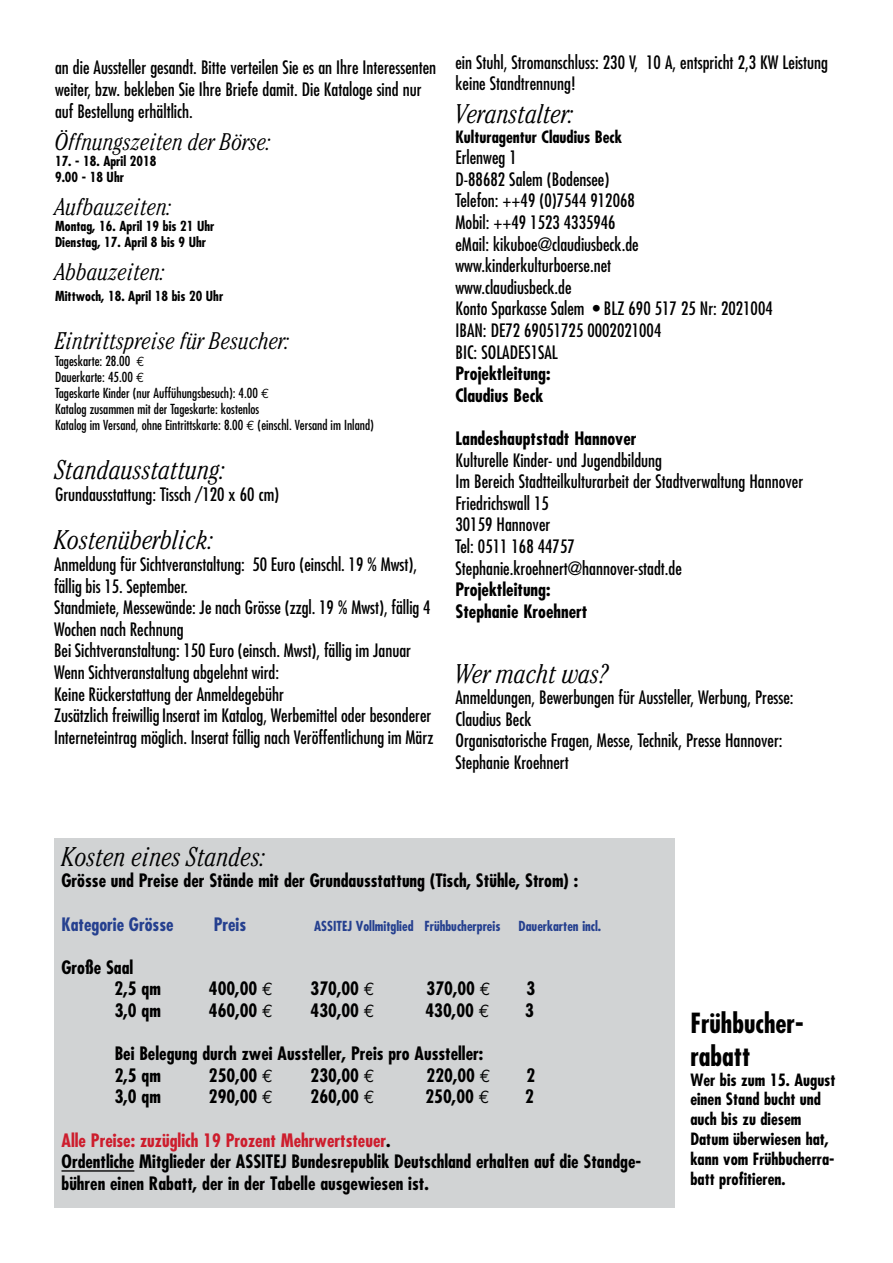
<style>
.page{position:relative;width:893px;height:1263px;background:#fff}
.page>*{position:absolute;margin:0;border:0;box-sizing:border-box;transform-origin:0 0}
.t1{font:italic 300 condensed 27px "Cheltenham";color:#000}
.t2{font:700 condensed 27px/32.4px "Futura";color:#000}
.t3{font:italic 300 condensed 24px "Cheltenham";color:#000}
.t4{font:condensed 18px/21.6px "Futura";color:#000}
.t5{font:700 condensed 18px/21.6px "Futura";color:#000}
.t6{font:700 condensed 18px "Futura";color:#25408f}
.t7{font:700 condensed 16.5px/19.8px "Futura";color:#000}
.t8{font:condensed 13.5px/16.2px "Futura";color:#000}
.t9{font:700 condensed 13.5px/16.2px "Futura";color:#000}
.t10{font:700 condensed 13.5px "Futura";color:#25408f}
.s1{font-family:"Euro Mono";font-stretch:normal}
.s2{font-family:"Euro Mono";font-weight:400;font-stretch:normal}
.s3{color:#cd1d2d}
</style>
<div class="page">
<div style="left:54px;top:838px;width:621px;height:370px;background:#d1d3d4"></div>
<hr style="left:62px;top:1170px;width:72px;height:1px;background:#000">
<p class="t4" style="left:55px;top:56px;width:383px">an die Aussteller gesandt. Bitte verteilen Sie es an Ihre Interessenten weiter, bzw. bekleben Sie Ihre Briefe damit. Die Kataloge sind nur auf Bestellung erhältlich.</p>
<h2 class="t3" style="left:55px;top:128px;width:218px">Öffnungszeiten der Börse:</h2>
<p class="t9" style="left:55px;top:153px;width:103px">17. - 18. April 2018<br>9.00 - 18 Uhr</p>
<h2 class="t3" style="left:55px;top:193px;width:118px">Aufbauzeiten:</h2>
<p class="t9" style="left:55px;top:218px;width:161px">Montag, 16. April 19 bis 21 Uhr<br>Dienstag, 17. April 8 bis 9 Uhr</p>
<h2 class="t3" style="left:55px;top:258px;width:111px">Abbauzeiten:</h2>
<p class="t9" style="left:55px;top:288px;width:170px">Mittwoch, 18. April 18 bis 20 Uhr</p>
<h2 class="t3" style="left:55px;top:327px;width:236px">Eintrittspreise für Besucher:</h2>
<p class="t8" style="left:55px;top:352px;width:320px">Tageskarte: 28.00 <span class="s1">P<br></span>Dauerkarte: 45.00 <span class="s1">P<br></span>Tageskarte Kinder (nur Auffühungsbesuch): 4.00 <span class="s1">P<br></span>Katalog zusammen mit der Tageskarte: kostenlos<br>Katalog im Versand, ohne Eintrittskarte: 8.00 <span class="s1">P</span> (einschl. Versand im Inland)</p>
<h1 class="t1" style="left:55px;top:454px;width:172px">Standausstattung:</h1>
<p class="t4" style="left:55px;top:483px;width:226px">Grundausstattung: Tissch /120 x 60 cm)</p>
<h1 class="t1" style="left:54px;top:525px;width:161px">Kostenüberblick:</h1>
<p class="t4" style="left:54px;top:553px;width:381px">Anmeldung für Sichtveranstaltung: 50 Euro (einschl. 19 % Mwst), fällig bis 15. September.<br>Standmiete, Messewände: Je nach Grösse (zzgl. 19 % Mwst), fällig 4<br>Wochen nach Rechnung<br>Bei Sichtveranstaltung: 150 Euro (einsch. Mwst), fällig im Januar Wenn Sichtveranstaltung abgelehnt wird:<br>Keine Rückerstattung der Anmeldegebühr<br>Zusätzlich freiwilligInserat im Katalog, Werbemittel oder besonderer Interneteintrag möglich. Inserat fällig nach Veröffentlichung im März</p>
<p class="t4" style="left:455px;top:51px;width:374px">ein Stuhl, Stromanschluss: 230 V, 10 A, entspricht 2,3 KW Leistung keine Standtrennung!</p>
<h1 class="t1" style="left:455px;top:98px;width:120px">Veranstalter:</h1>
<p class="t7" style="left:455px;top:126px;width:168px">Kulturagentur Claudius Beck</p>
<p class="t4" style="left:455px;top:146px;width:319px">Erlenweg 1<br>D-88682 Salem (Bodensee)<br>Telefon: ++49 (0)7544 912068<br>Mobil: ++49 1523 4335946<br>eMail: kikuboe@claudiusbeck.de www.kinderkulturboerse.net<br>www.claudiusbeck.de<br>Konto Sparkasse Salem • BLZ 690 517 25 Nr: 2021004<br>IBAN: DE72 69051725 0002021004<br>BIC: SOLADES1SAL</p>
<p class="t5" style="left:455px;top:363px;width:97px">Projektleitung:<br>Claudius Beck</p>
<p class="t5" style="left:455px;top:427px;width:182px">Landeshauptstadt Hannover</p>
<p class="t4" style="left:455px;top:449px;width:349px">Kulturelle Kinder- und Jugendbildung<br>Im Bereich Stadtteilkulturarbeit der Stadtverwaltung Hannover Friedrichswall 15<br>30159 Hannover<br>Tel: 0511 168 44757<br>Stephanie.kroehnert@hannover-stadt.de</p>
<p class="t5" style="left:455px;top:579px;width:133px">Projektleitung:<br>Stephanie Kroehnert</p>
<h1 class="t1" style="left:455px;top:658px;width:154px">Wer macht was?</h1>
<p class="t4" style="left:455px;top:686px;width:340px">Anmeldungen, Bewerbungen für Aussteller, Werbung, Presse:<br>Claudius Beck<br>Organisatorische Fragen, Messe, Technik, Presse Hannover:<br>Stephanie Kroehnert</p>
<h1 class="t1" style="left:62px;top:841px;width:206px">Kosten eines Standes:</h1>
<p class="t5" style="left:62px;top:870px;width:518px">Grösse und Preise der Stände mit der Grundausstattung (Tisch, Stühle, Strom) :</p>
<p class="t6" style="left:62px;top:912px;width:114px">Kategorie Grösse</p>
<p class="t6" style="left:214px;top:912px;width:34px">Preis</p>
<p class="t10" style="left:314px;top:917px;width:188px">ASSITEJ Vollmitglied Frühbucherpreis</p>
<p class="t10" style="left:519px;top:917px;width:84px">Dauerkarten incl.</p>
<p class="t5" style="left:115px;top:956px;width:48px;text-indent:-53px">Große Saal<br>2,5 qm</p>
<p class="t5" style="left:209px;top:978px;width:66px">400,00 <span class="s2">P</span></p>
<p class="t5" style="left:311px;top:978px;width:66px">370,00 <span class="s2">P</span></p>
<p class="t5" style="left:427px;top:978px;width:66px">370,00 <span class="s2">P</span></p>
<p class="t5" style="left:526px;top:978px;width:10px">3</p>
<p class="t5" style="left:115px;top:999px;width:48px">3,0 qm</p>
<p class="t5" style="left:209px;top:999px;width:66px">460,00 <span class="s2">P</span></p>
<p class="t5" style="left:311px;top:999px;width:66px">430,00 <span class="s2">P</span></p>
<p class="t5" style="left:425px;top:999px;width:66px">430,00 <span class="s2">P</span></p>
<p class="t5" style="left:525px;top:999px;width:10px">3</p>
<p class="t5" style="left:115px;top:1043px;width:370px">Bei Belegung durch zwei Aussteller, Preis pro Aussteller:<br>2,5 qm</p>
<p class="t5" style="left:209px;top:1064px;width:66px">250,00 <span class="s2">P</span></p>
<p class="t5" style="left:311px;top:1064px;width:66px">230,00 <span class="s2">P</span></p>
<p class="t5" style="left:427px;top:1064px;width:66px">220,00 <span class="s2">P</span></p>
<p class="t5" style="left:526px;top:1064px;width:10px">2</p>
<p class="t5" style="left:115px;top:1086px;width:48px">3,0 qm</p>
<p class="t5" style="left:209px;top:1086px;width:66px">290,00 <span class="s2">P</span></p>
<p class="t5" style="left:311px;top:1086px;width:66px">260,00 <span class="s2">P</span></p>
<p class="t5" style="left:425px;top:1086px;width:66px">250,00 <span class="s2">P</span></p>
<p class="t5" style="left:525px;top:1086px;width:10px">2</p>
<p class="t5" style="left:62px;top:1129px;width:581px"><span class="s3">Alle Preise: zuzüglich 19 Prozent Mehrwertsteuer</span>.<br>Ordentliche Mitglieder der ASSITEJ Bundesrepublik Deutschland erhalten auf die Standge&shy;bühren einen Rabatt, der in der Tabelle ausgewiesen ist.</p>
<h1 class="t2" style="left:690px;top:1007px;width:115px">Frühbucher&shy;rabatt</h1>
<p class="t7" style="left:690px;top:1069px;width:147px">Wer bis zum 15. August einen Stand bucht und auch bis zu diesem<br>Datum überwiesen hat, kann vom Frühbucherra&shy;batt profitieren.</p>
</div>
